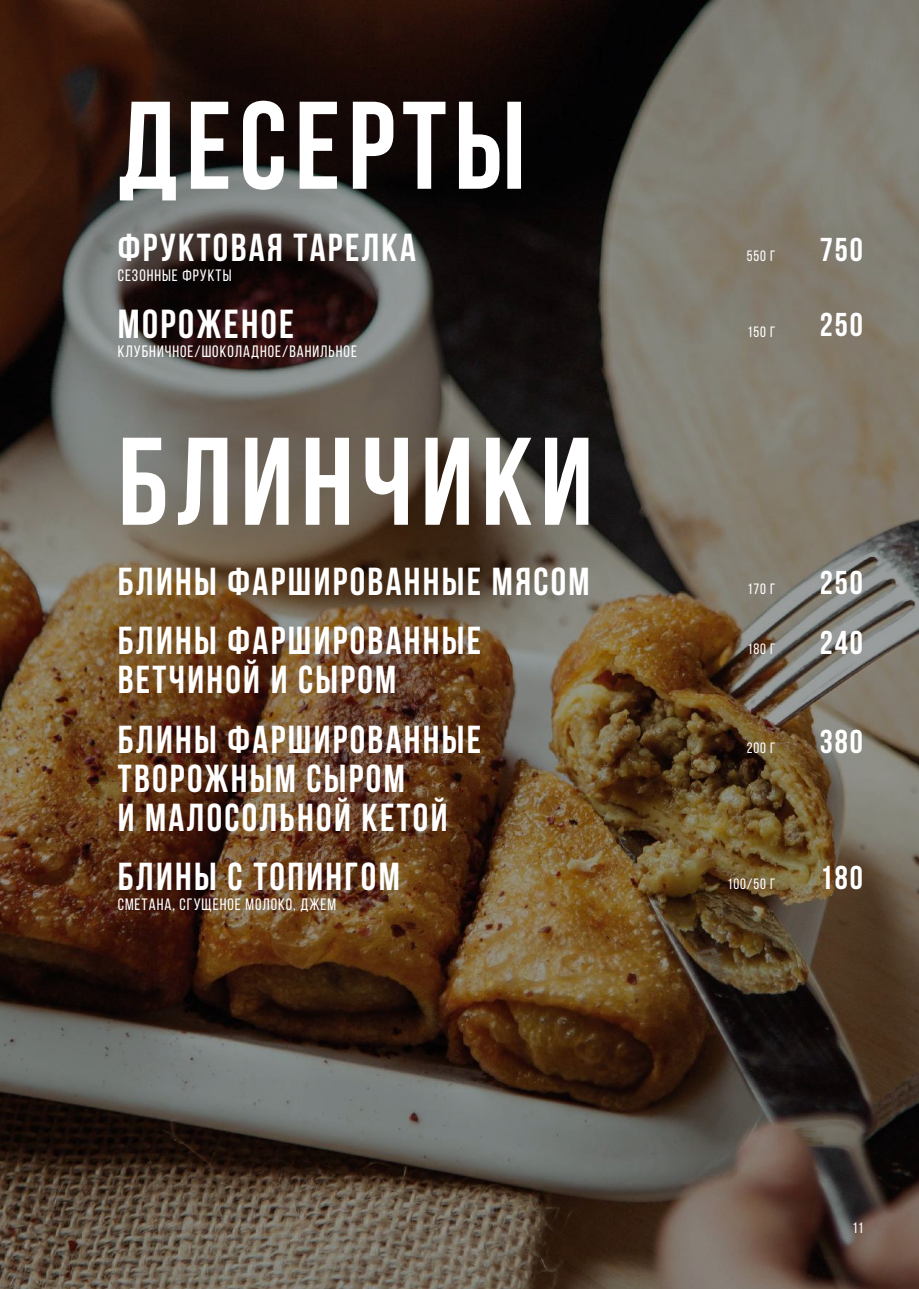
<style>
.page{position:relative;width:919px;height:1289px;background:#fff}
.page>*{position:absolute;margin:0;border:0;box-sizing:border-box;transform-origin:0 0}
.t1{font:700 124.35px "Bebas Neue";letter-spacing:.06em;color:#fff}
.t2{font:700 40.5px "Bebas Neue";letter-spacing:.06em;color:#fff}
.t3{font:700 39px/39px "Bebas Neue";letter-spacing:.06em;color:#fff}
.t4{font:700 33px "Bebas Neue";letter-spacing:.06em;color:#fff}
.t5{font:16.5px "Bebas Neue";letter-spacing:.06em;color:#fff}
.t6{font:15px "Bebas Neue";letter-spacing:.06em;color:#fff}
</style>
<div class="page">
<img style="left:0;top:0;width:918px;height:1288px">
<h1 class="t1" style="left:118px;top:78px;width:409px">ДЕСЕРТЫ</h1>
<p class="t3" style="left:118px;top:228px;width:300px">Фруктовая тарелка</p>
<p class="t5" style="left:118px;top:266px;width:115px">сезонные фрукты</p>
<p class="t2" style="left:118px;top:301px;width:178px">Мороженое</p>
<p class="t5" style="left:118px;top:343px;width:241px">клубничное/шоколадное/ванильное</p>
<h1 class="t1" style="left:118px;top:413px;width:477px">БЛИНЧИКИ</h1>
<p class="t3" style="left:118px;top:561px;width:473px">Блины фаршированные мясом</p>
<p class="t3" style="left:118px;top:620px;width:365px">Блины фаршированные ветчиной и сыром</p>
<p class="t3" style="left:118px;top:720px;width:365px">Блины фаршированные творожным сыром<br>и малосольной кетой</p>
<p class="t3" style="left:118px;top:856px;width:283px">Блины с топингом</p>
<p class="t5" style="left:118px;top:895px;width:220px">сметана, сгущеное молоко, джем</p>
<p class="t6" style="left:746px;top:247px;width:30px">550 г</p>
<p class="t6" style="left:747px;top:324px;width:29px">150 г</p>
<p class="t4" style="left:819px;top:231px;width:45px">750</p>
<p class="t4" style="left:819px;top:307px;width:45px">250</p>
<p class="t6" style="left:747px;top:581px;width:29px">170 г</p>
<p class="t6" style="left:747px;top:640px;width:30px">180 г</p>
<p class="t6" style="left:746px;top:739px;width:30px">200 г</p>
<p class="t6" style="left:727px;top:876px;width:49px">100/50 г</p>
<p class="t4" style="left:819px;top:565px;width:45px">250</p>
<p class="t4" style="left:819px;top:624px;width:45px">240</p>
<p class="t4" style="left:819px;top:723px;width:45px">380</p>
<p class="t4" style="left:819px;top:859px;width:45px">180</p>
<p class="t6" style="left:852px;top:1219px;width:13px">11</p>
</div>
